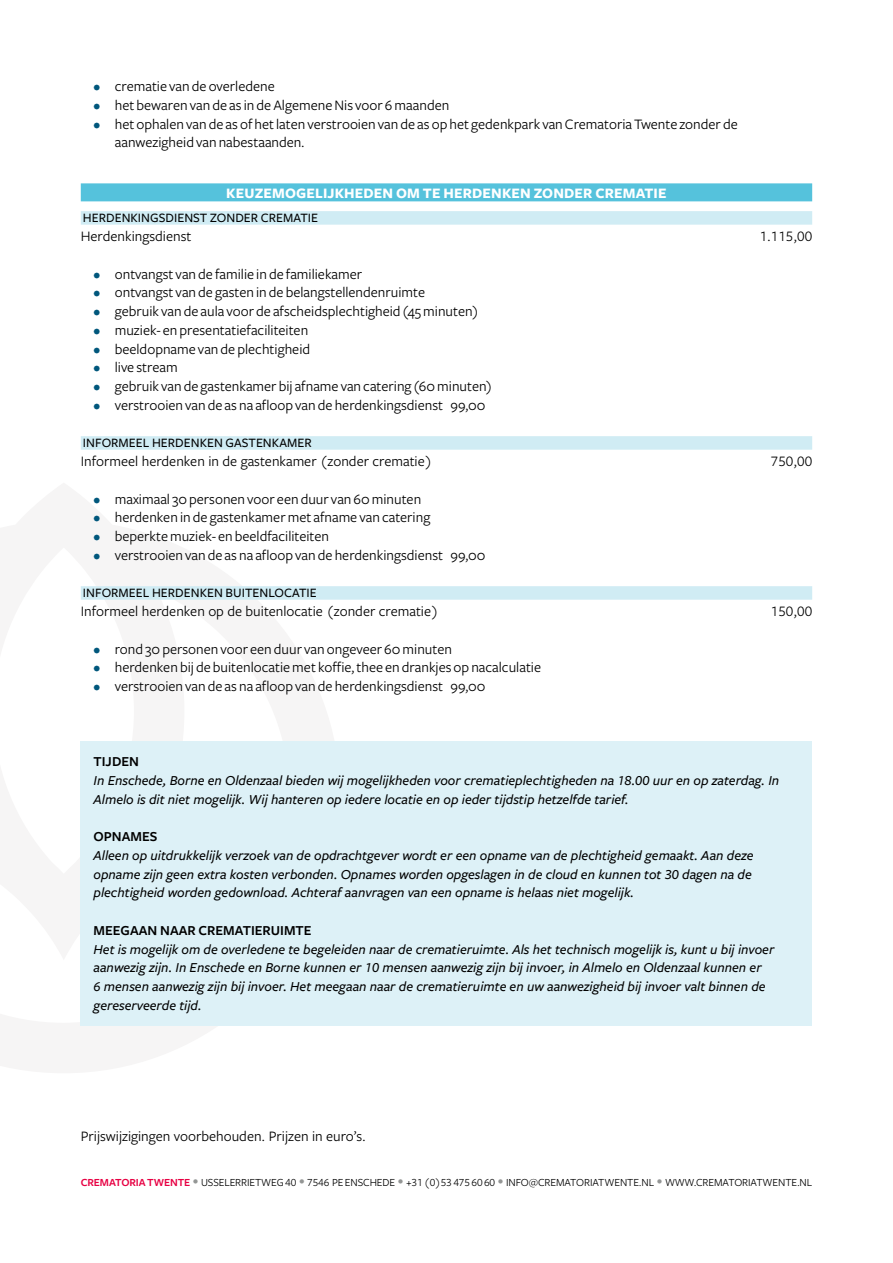
<style>
.page{position:relative;width:893px;height:1263px;background:#fff}
.page>*{position:absolute;margin:0;border:0;box-sizing:border-box;transform-origin:0 0}
.t1{font:15px/18.8px "Freight Sans";color:#000}
.t2{font:15px "Freight Sans Pro";color:#000}
.t3{font:700 15px "Freight Sans";letter-spacing:.01em;color:#fff}
.t4{font:italic 500 14.25px/18.8px "Freight Sans Pro";color:#000}
.t5{font:600 14.25px "Freight Sans Pro";color:#000}
.t6{font:13.35px "Freight Sans Medium SC";letter-spacing:.005em;color:#000}
.t7{font:11.25px "Freight Sans Pro";letter-spacing:-.01em;color:#000}
.s1{color:#00577c}
.s2{font-weight:600;color:#e70043}
.s3{color:#949695}
</style>
<div class="page">
<div style="left:81px;top:742px;width:731px;height:284px;background:#ddf1f7"></div>
<div style="left:81px;top:183px;width:731px;height:18px;background:#55c2dc"></div>
<div style="left:81px;top:211px;width:731px;height:14px;background:#d0ecf4"></div>
<div style="left:81px;top:436px;width:731px;height:14px;background:#d0ecf4"></div>
<div style="left:81px;top:586px;width:731px;height:14px;background:#d0ecf4"></div>
<p class="t1" style="left:94px;top:77px;width:183px"><span class="s1">•</span> crematie van de overledene</p>
<p class="t1" style="left:94px;top:96px;width:357px"><span class="s1">•</span> het bewaren van de as in de Algemene Nis voor 6 maanden</p>
<p class="t1" style="left:115px;top:115px;width:624px;text-indent:-21px"><span class="s1">•</span> het ophalen van de as of het laten verstrooien van de as op het gedenkpark van Crematoria Twente zonder de aanwezigheid van nabestaanden.</p>
<p class="t3" style="left:226px;top:185px;width:442px">KEUZEMOGELIJKHEDEN OM TE HERDENKEN ZONDER CREMATIE</p>
<p class="t6" style="left:83px;top:211px;width:237px">HERDENKINGSDIENST ZONDER CREMATIE</p>
<p class="t2" style="left:81px;top:226px;width:112px">Herdenkingsdienst</p>
<p class="t2" style="left:760px;top:226px;width:54px">1.115,00</p>
<p class="t1" style="left:94px;top:265px;width:270px"><span class="s1">•</span> ontvangst van de familie in de familiekamer</p>
<p class="t1" style="left:94px;top:283px;width:333px"><span class="s1">•</span> ontvangst van de gasten in de belangstellendenruimte</p>
<p class="t1" style="left:94px;top:302px;width:386px"><span class="s1">•</span> gebruik van de aula voor de afscheidsplechtigheid (45 minuten)</p>
<p class="t1" style="left:94px;top:321px;width:216px"><span class="s1">•</span> muziek- en presentatiefaciliteiten</p>
<p class="t1" style="left:94px;top:340px;width:218px"><span class="s1">•</span> beeldopname van de plechtigheid</p>
<p class="t1" style="left:94px;top:358px;width:86px"><span class="s1">•</span> live stream</p>
<p class="t1" style="left:94px;top:377px;width:400px"><span class="s1">•</span> gebruik van de gastenkamer bij afname van catering (60 minuten)</p>
<p class="t1" style="left:94px;top:396px;width:393px"><span class="s1">•</span> verstrooien van de as na afloop van de herdenkingsdienst 99,00</p>
<p class="t6" style="left:83px;top:436px;width:230px">INFORMEEL HERDENKEN GASTENKAMER</p>
<p class="t2" style="left:81px;top:451px;width:353px">Informeel herdenken in de gastenkamer (zonder crematie)</p>
<p class="t2" style="left:771px;top:451px;width:43px">750,00</p>
<p class="t1" style="left:94px;top:490px;width:329px"><span class="s1">•</span> maximaal 30 personen voor een duur van 60 minuten</p>
<p class="t1" style="left:94px;top:508px;width:338px"><span class="s1">•</span> herdenken in de gastenkamer met afname van catering</p>
<p class="t1" style="left:94px;top:527px;width:237px"><span class="s1">•</span> beperkte muziek- en beeldfaciliteiten</p>
<p class="t1" style="left:94px;top:546px;width:393px"><span class="s1">•</span> verstrooien van de as na afloop van de herdenkingsdienst 99,00</p>
<p class="t6" style="left:83px;top:586px;width:235px">INFORMEEL HERDENKEN BUITENLOCATIE</p>
<p class="t2" style="left:81px;top:601px;width:359px">Informeel herdenken op de buitenlocatie (zonder crematie)</p>
<p class="t2" style="left:771px;top:601px;width:43px">150,00</p>
<p class="t1" style="left:94px;top:640px;width:360px"><span class="s1">•</span> rond 30 personen voor een duur van ongeveer 60 minuten</p>
<p class="t1" style="left:94px;top:658px;width:449px"><span class="s1">•</span> herdenken bij de buitenlocatie met koffie, thee en drankjes op nacalculatie</p>
<p class="t1" style="left:94px;top:677px;width:393px"><span class="s1">•</span> verstrooien van de as na afloop van de herdenkingsdienst 99,00</p>
<p class="t5" style="left:94px;top:752px;width:47px">TIJDEN</p>
<p class="t4" style="left:94px;top:770px;width:687px">In Enschede, Borne en Oldenzaal bieden wij mogelijkheden voor crematieplechtigheden na 18.00 uur en op zaterdag. In<br>Almelo is dit niet mogelijk. Wij hanteren op iedere locatie en op ieder tijdstip hetzelfde tarief.</p>
<p class="t5" style="left:94px;top:827px;width:65px">OPNAMES</p>
<p class="t4" style="left:94px;top:845px;width:661px">Alleen op uitdrukkelijk verzoek van de opdrachtgever wordt er een opname van de plechtigheid gemaakt. Aan deze opname zijn geen extra kosten verbonden. Opnames worden opgeslagen in de cloud en kunnen tot 30 dagen na de plechtigheid worden gedownload. Achteraf aanvragen van een opname is helaas niet mogelijk.</p>
<p class="t5" style="left:94px;top:920px;width:220px">MEEGAAN NAAR CREMATIERUIMTE</p>
<p class="t4" style="left:94px;top:939px;width:682px">Het is mogelijk om de overledene te begeleiden naar de crematieruimte. Als het technisch mogelijk is, kunt u bij invoer aanwezig zijn. In Enschede en Borne kunnen er 10 mensen aanwezig zijn bij invoer, in Almelo en Oldenzaal kunnen er<br>6 mensen aanwezig zijn bij invoer. Het meegaan naar de crematieruimte en uw aanwezigheid bij invoer valt binnen de gereserveerde tijd.</p>
<p class="t2" style="left:81px;top:1126px;width:287px">Prijswijzigingen voorbehouden. Prijzen in euro’s.</p>
<p class="t7" style="left:81px;top:1174px;width:733px"><span class="s2">CREMATORIA TWENTE</span> <span class="s3">•</span> USSELERRIETWEG 40 <span class="s3">•</span> 7546 PE ENSCHEDE <span class="s3">•</span> +31 (0)53 475 60 60 <span class="s3">•</span> INFO@CREMATORIATWENTE.NL <span class="s3">•</span> WWW.CREMATORIATWENTE.NL</p>
</div>
